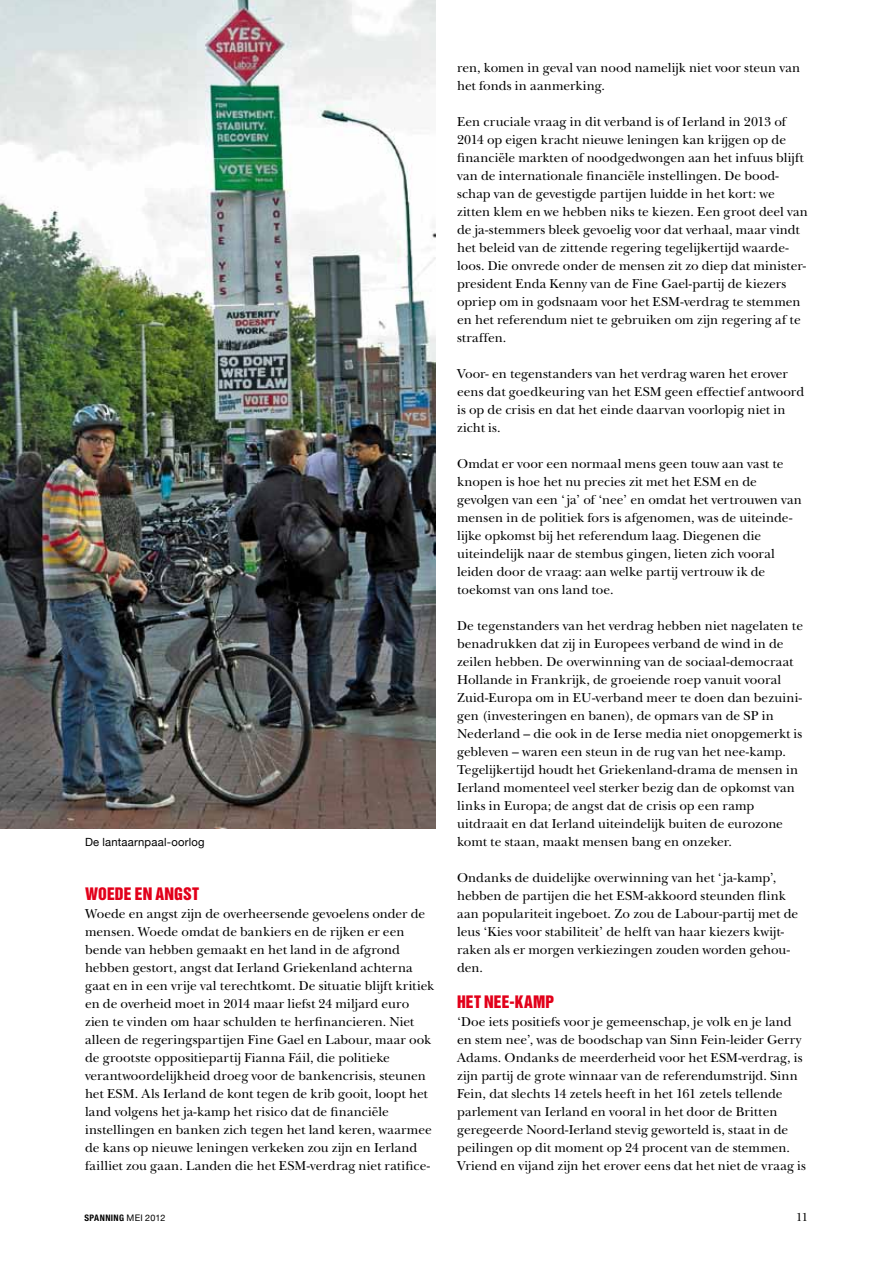
<style>
.page{position:relative;width:893px;height:1263px;background:#fff}
.page>*{position:absolute;margin:0;border:0;box-sizing:border-box;transform-origin:0 0}
.t1{font:15.75px "Helvetica Inserat LT Std";letter-spacing:.005em;color:#e2001a}
.t2{font:13.5px/18px "New Baskerville Std";color:#000}
.t3{font:12px "New Baskerville Std";color:#000}
.t4{font:11.25px "Helvetica Neue";letter-spacing:.02em;color:#000}
.t5{font:700 condensed 9px "Helvetica Neue LT Std";letter-spacing:.04em;color:#000}
.s1{font-family:"Helvetica Neue";font-weight:400;font-stretch:normal}
</style>
<div class="page">
<img style="left:0;top:0;width:436px;height:828px">
<p class="t4" style="left:85px;top:835px;width:121px">De lantaarnpaal-oorlog</p>
<p class="t1" style="left:85px;top:884px;width:116px">WOEDE EN ANGST</p>
<p class="t2" style="left:85px;top:905px;width:351px">Woede en angst zijn de overheersende gevoelens onder de mensen. Woede omdat de bankiers en de rijken er een bende van hebben gemaakt en het land in de afgrond hebben gestort, angst dat Ierland Griekenland achterna gaat en in een vrije val terechtkomt. De situatie blijft kritiek en de overheid moet in 2014 maar liefst 24 miljard euro zien te vinden om haar schulden te herfinancieren. Niet alleen de regeringspartijen Fine Gael en Labour, maar ook de grootste oppositiepartij Fianna Fáil, die politieke verantwoordelijkheid droeg voor de bankencrisis, steunen het ESM. Als Ierland de kont tegen de krib gooit, loopt het land volgens het ja-kamp het risico dat de financiële instellingen en banken zich tegen het land keren, waarmee de kans op nieuwe leningen verkeken zou zijn en Ierland failliet zou gaan. Landen die het ESM-verdrag niet ratifice-</p>
<p class="t2" style="left:457px;top:59px;width:345px">ren, komen in geval van nood namelijk niet voor steun van het fonds in aanmerking.</p>
<p class="t2" style="left:457px;top:113px;width:352px">Een cruciale vraag in dit verband is of Ierland in 2013 of 2014 op eigen kracht nieuwe leningen kan krijgen op de financiële markten of noodgedwongen aan het infuus blijft van de internationale financiële instellingen. De bood&shy;schap van de gevestigde partijen luidde in het kort: we zitten klem en we hebben niks te kiezen. Een groot deel van de ja-stemmers bleek gevoelig voor dat verhaal, maar vindt het beleid van de zittende regering tegelijkertijd waarde&shy;loos. Die onvrede onder de mensen zit zo diep dat minister&shy;president Enda Kenny van de Fine Gael-partij de kiezers opriep om in godsnaam voor het ESM-verdrag te stemmen en het referendum niet te gebruiken om zijn regering af te straffen.</p>
<p class="t2" style="left:457px;top:365px;width:349px">Voor- en tegenstanders van het verdrag waren het erover eens dat goedkeuring van het ESM geen effectief antwoord is op de crisis en dat het einde daarvan voorlopig niet in zicht is.</p>
<p class="t2" style="left:457px;top:455px;width:346px">Omdat er voor een normaal mens geen touw aan vast te knopen is hoe het nu precies zit met het ESM en de gevolgen van een ‘ja’ of ‘nee’ en omdat het vertrouwen van mensen in de politiek fors is afgenomen, was de uiteinde&shy;lijke opkomst bij het referendum laag. Diegenen die uiteindelijk naar de stembus gingen, lieten zich vooral leiden door de vraag: aan welke partij vertrouw ik de toekomst van ons land toe.</p>
<p class="t2" style="left:457px;top:617px;width:347px">De tegenstanders van het verdrag hebben niet nagelaten te benadrukken dat zij in Europees verband de wind in de zeilen hebben. De overwinning van de sociaal-democraat Hollande in Frankrijk, de groeiende roep vanuit vooral Zuid-Europa om in EU-verband meer te doen dan bezuini&shy;gen (investeringen en banen), de opmars van de SP in Nederland – die ook in de Ierse media niet onopgemerkt is gebleven – waren een steun in de rug van het nee-kamp.<br>Tegelijkertijd houdt het Griekenland-drama de mensen in Ierland momenteel veel sterker bezig dan de opkomst van links in Europa; de angst dat de crisis op een ramp uitdraait en dat Ierland uiteindelijk buiten de eurozone komt te staan, maakt mensen bang en onzeker.</p>
<p class="t2" style="left:457px;top:869px;width:343px">Ondanks de duidelijke overwinning van het ‘ja-kamp’, hebben de partijen die het ESM-akkoord steunden flink aan populariteit ingeboet. Zo zou de Labour-partij met de leus ‘Kies voor stabiliteit’ de helft van haar kiezers kwijt&shy;raken als er morgen verkiezingen zouden worden gehou&shy;den.</p>
<p class="t1" style="left:457px;top:992px;width:99px">HET NEE-KAMP</p>
<p class="t2" style="left:457px;top:1013px;width:350px">‘Doe iets positiefs voor je gemeenschap, je volk en je land en stem nee’, was de boodschap van Sinn Fein-leider Gerry Adams. Ondanks de meerderheid voor het ESM-verdrag, is zijn partij de grote winnaar van de referendumstrijd. Sinn Fein, dat slechts 14 zetels heeft in het 161 zetels tellende parlement van Ierland en vooral in het door de Britten geregeerde Noord-Ierland stevig geworteld is, staat in de peilingen op dit moment op 24 procent van de stemmen.<br>Vriend en vijand zijn het erover eens dat het niet de vraag is</p>
<p class="t5" style="left:84px;top:1212px;width:82px">SPANNING <span class="s1">mei 2012</span></p>
<p class="t3" style="left:796px;top:1210px;width:13px">11</p>
</div>
